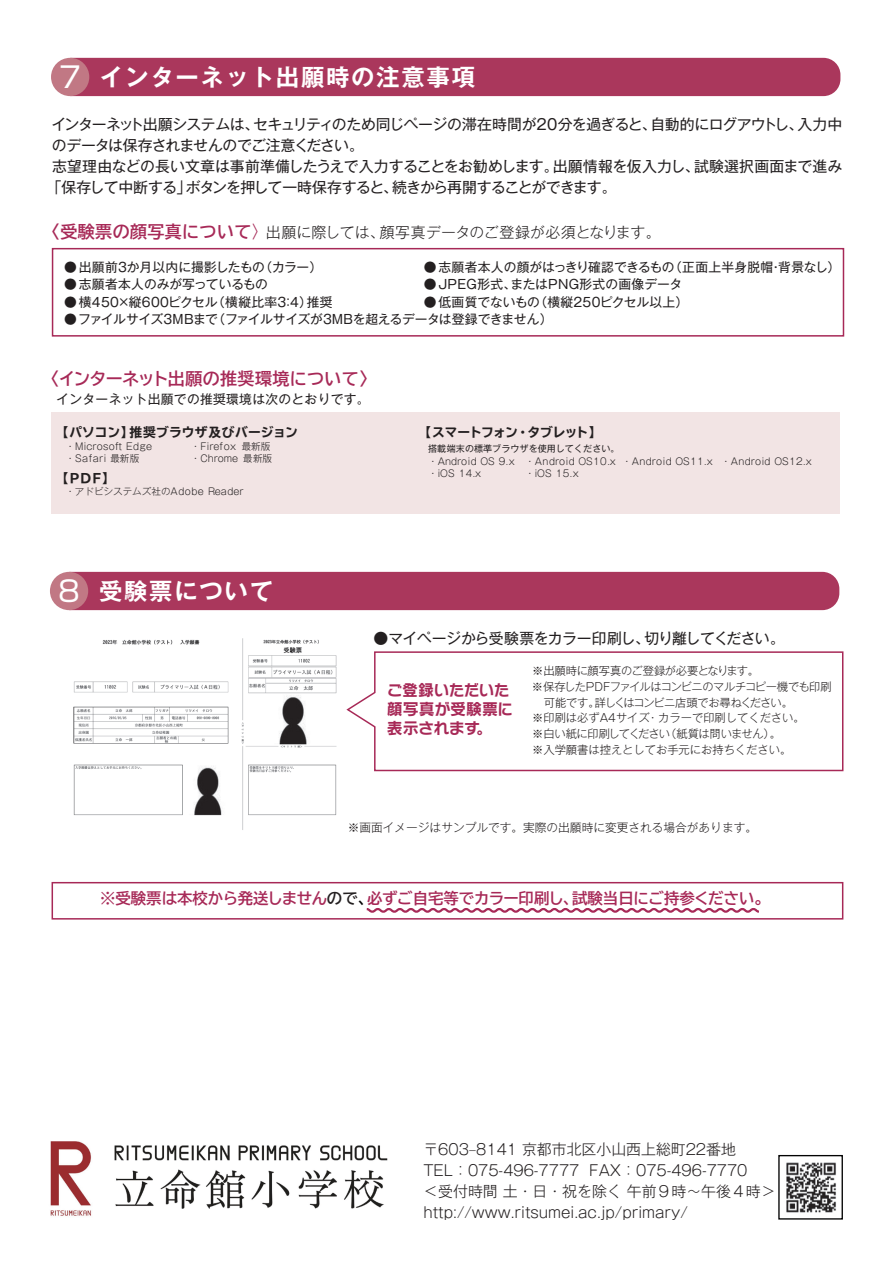
<style>
.page{position:relative;width:893px;height:1263px;background:#fff}
.page>*{position:absolute;margin:0;border:0;box-sizing:border-box;transform-origin:0 0}
.t1{font:700 23.4px "Gothic MB101 Pro De";letter-spacing:.075em;color:#fff}
.t2{font:700 16.95px "TBUD Go Std";letter-spacing:.015em;color:#a72957}
.t3{font:15.9px/19.2px "Rodin NTLG Pro B";letter-spacing:-.04em;color:#a72957}
.t4{font:700 15.45px "TBUD Go Std";color:#a72957}
.t5{font:300 14.85px "Gothic MB101 Pro";color:#231f20}
.t6{font:14.85px "Gothic MB101 Pro";letter-spacing:-.035em;color:#231f20}
.t7{font:14.85px "Gothic MB101 Pro";color:#231f20}
.t8{font:14.85px "Gothic MB101 Pro";letter-spacing:-.055em;color:#231f20}
.t9{font:14.85px "Gothic MB101 Pro";letter-spacing:-.06em;color:#231f20}
.t10{font:12.75px "Gothic MB101 Pro";letter-spacing:.015em;color:#231f20}
.t11{font:12.75px "Gothic MB101 Pro";letter-spacing:-.04em;color:#231f20}
.t12{font:700 expanded 12.75px "TBUD Go Std";letter-spacing:.02em;color:#231f20}
.t13{font:700 expanded 12.75px "TBUD Go Std";letter-spacing:-.05em;color:#231f20}
.t14{font:700 expanded 12.75px "TBUD Go Std";letter-spacing:-.01em;color:#231f20}
.t15{font:300 11.7px "Gothic MB101 Pro";color:#231f20}
.t16{font:300 11.25px/15.9px "Gothic MB101 Pro";color:#231f20}
.t17{font:300 11.25px "Gothic MB101 Pro";letter-spacing:-.08em;color:#231f20}
.t18{font:300 11.25px "Gothic MB101 Pro";letter-spacing:-.06em;color:#231f20}
.t19{font:300 11.25px "Gothic MB101 Pro";letter-spacing:-.02em;color:#231f20}
.t20{font:300 9.6px "Gothic MB101 Pro";letter-spacing:.05em;color:#231f20}
.t21{font:300 9.6px "Gothic MB101 Pro";color:#231f20}
.t22{font:9px "Gothic MB101 Pro";color:#231f20}
.s1{font-family:"Shin Go Pro";font-weight:400;font-size:28.65px}
.s2{font-family:"TBUD Go Std";font-weight:700;font-size:16.95px;color:#a72957}
.s3{font-size:16.95px;color:#a72957}
.s4{color:#231f20}
.s5{color:#030303}
</style>
<div class="page">
<img style="left:786px;top:1162px;width:50px;height:51px">
<div style="left:74px;top:58px;width:766px;height:38px;background:#aa375c"></div>
<div style="left:51px;top:58px;width:38px;height:38px;background:#c17884;border-radius:50%"></div>
<div style="left:73px;top:572px;width:766px;height:38px;background:#aa375c"></div>
<div style="left:50px;top:572px;width:38px;height:38px;background:#c17884;border-radius:50%"></div>
<div style="left:778px;top:1155px;width:65px;height:64px;border:1px solid #030303"></div>
<div style="left:52px;top:248px;width:792px;height:89px;border:2px solid #a72957"></div>
<div style="left:52px;top:882px;width:791px;height:37px;border:2px solid #a72957"></div>
<svg style="left:366px;top:908px;width:393px;height:5px"></svg>
<div style="left:51px;top:413px;width:788px;height:101px;background:#f2e4e4"></div>
<svg style="left:346px;top:651px;width:498px;height:121px"></svg>
<img style="left:73px;top:638px;width:264px;height:192px">
<img style="left:50px;top:1141px;width:338px;height:75px">
<h1 class="t1" style="left:59px;top:58px;width:417px"><span class="s1">7</span> インターネット出願時の注意事項</h1>
<p class="t6" style="left:52px;top:112px;width:792px">インターネット出願システムは、セキュリティのため同じページの滞在時間が２０分を過ぎると、自動的にログアウトし、入力中</p>
<p class="t9" style="left:52px;top:133px;width:313px">のデータは保存されませんのでご注意ください。</p>
<p class="t7" style="left:52px;top:154px;width:792px">志望理由などの長い文章は事前準備したうえで入力することをお勧めします。出願情報を仮入力し、試験選択画面まで進み</p>
<p class="t8" style="left:47px;top:175px;width:571px">「保存して中断する」ボタンを押して一時保存すると、続きから再開することができます。</p>
<p class="t5" style="left:43px;top:220px;width:619px"><span class="s2">〈受験票の顔写真について</span><span class="s3">〉</span>出願に際しては、顔写真データのご登録が必須となります。</p>
<p class="t10" style="left:424px;top:256px;width:418px">●志願者本人の顔がはっきり確認できるもの（正面上半身脱帽・背景なし）</p>
<p class="t10" style="left:424px;top:274px;width:260px">●JPEG形式、またはPNG形式の画像データ</p>
<p class="t10" style="left:424px;top:291px;width:266px">●低画質でないもの（横縦250ピクセル以上）</p>
<p class="t10" style="left:64px;top:256px;width:260px">●出願前3か月以内に撮影したもの（カラー）</p>
<p class="t10" style="left:64px;top:274px;width:205px">●志願者本人のみが写っているもの</p>
<p class="t10" style="left:64px;top:291px;width:270px">●横450×縦600ピクセル（横縦比率3：4）推奨</p>
<p class="t11" style="left:64px;top:309px;width:490px">●ファイルサイズ3MBまで（ファイルサイズが3ＭＢを超えるデータは登録できません）</p>
<h2 class="t2" style="left:42px;top:365px;width:335px">〈インターネット出願の推奨環境について〉</h2>
<p class="t10" style="left:56px;top:389px;width:315px">インターネット出願での推奨環境は次のとおりです。</p>
<p class="t12" style="left:56px;top:425px;width:243px">【パソコン】推奨ブラウザ及びバージョン</p>
<p class="t20" style="left:66px;top:439px;width:88px">・Microsoft Edge</p>
<p class="t21" style="left:191px;top:439px;width:81px">・Firefox 最新版</p>
<p class="t20" style="left:66px;top:451px;width:75px">・Safari 最新版</p>
<p class="t21" style="left:191px;top:451px;width:83px">・Chrome 最新版</p>
<p class="t13" style="left:419px;top:425px;width:184px">【スマートフォン・タブレット】</p>
<p class="t22" style="left:428px;top:441px;width:193px">搭載端末の標準ブラウザを使用してください。</p>
<p class="t20" style="left:428px;top:453px;width:385px">・Android OS 9.x ・Android OS10.x ・Android OS11.x ・Android OS12.x</p>
<p class="t14" style="left:56px;top:471px;width:60px">【ＰＤＦ】</p>
<p class="t21" style="left:428px;top:465px;width:55px">・iOS 14.x</p>
<p class="t21" style="left:525px;top:465px;width:55px">・iOS 15.x</p>
<p class="t21" style="left:65px;top:484px;width:180px">・アドビシステムズ社のAdobe Reader</p>
<h1 class="t1" style="left:58px;top:572px;width:216px"><span class="s1">8</span> 受験票について</h1>
<p class="t6" style="left:373px;top:626px;width:413px">●マイページから受験票をカラー印刷し、切り離してください。</p>
<p class="t19" style="left:532px;top:661px;width:229px">※出願時に顔写真のご登録が必要となります。</p>
<p class="t17" style="left:532px;top:677px;width:301px">※保存したＰＤＦファイルはコンビニのマルチコピー機でも印刷</p>
<p class="t18" style="left:544px;top:693px;width:251px">可能です。詳しくはコンビニ店頭でお尋ねください。</p>
<p class="t16" style="left:532px;top:709px;width:274px">※印刷は必ずA4サイズ・カラーで印刷してください。※白い紙に印刷してください（紙質は問いません）。<br>※入学願書は控えとしてお手元にお持ちください。</p>
<p class="t3" style="left:387px;top:679px;width:128px">ご登録いただいた顔写真が受験票に表示されます。</p>
<p class="t15" style="left:348px;top:817px;width:411px">※画面イメージはサンプルです。実際の出願時に変更される場合があります。</p>
<p class="t4" style="left:100px;top:886px;width:671px">※受験票は本校から発送しません<span class="s4">ので</span><span class="s5">、</span>必ずご自宅等でカラー印刷し、試験当日にご持参ください。</p>
<p class="t5" style="left:423px;top:1137px;width:314px">〒603‒8141 京都市北区小山西上総町22番地</p>
<p class="t5" style="left:423px;top:1179px;width:354px">＜受付時間 土・日・祝を除く 午前９時～午後４時＞</p>
<p class="t5" style="left:423px;top:1158px;width:326px">TEL：075-496-7777 FAX：075-496-7770</p>
<p class="t5" style="left:423px;top:1199px;width:266px">http://www.ritsumei.ac.jp/primary/</p>
</div>
